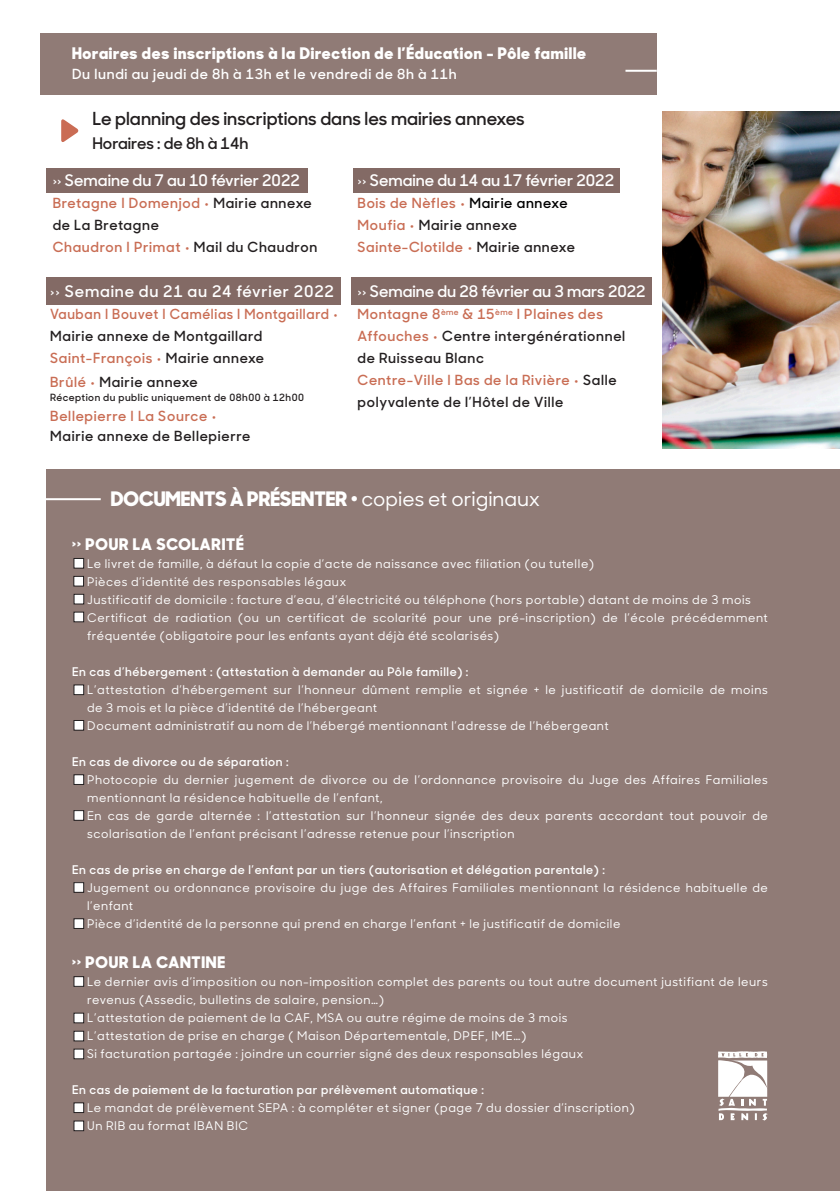
<style>
.page{position:relative;width:840px;height:1191px;background:#fff}
.page>*{position:absolute;margin:0;border:0;box-sizing:border-box;transform-origin:0 0}
.t1{font:800 20px "Sharp Sans No 1";color:#fff}
.t2{font:600 18px "Sharp Sans No 1";color:#231f20}
.t3{font:800 16px "Sharp Sans No 1";letter-spacing:.05em;color:#fff}
.t4{font:600 16px "Sharp Sans No 1";color:#fff}
.t5{font:600 16px "Sharp Sans No 1";letter-spacing:.05em;color:#fff}
.t6{font:600 16px "Sharp Sans No 1";color:#231f20}
.t7{font:600 14px/22px "Sharp Sans No 1";letter-spacing:.05em;color:#231f20}
.t8{font:600 14px/22px "Sharp Sans No 1";letter-spacing:.05em;color:#c96d54}
.t9{font:600 14px/22px "Sharp Sans No 1";letter-spacing:.05em;color:#c96d54;scale:.96 1}
.t10{font:600 14px "Sharp Sans No 1";letter-spacing:.05em;color:#fff}
.t11{font:500 12px/18px "Sharp Sans No 1";letter-spacing:.05em;color:#fff}
.t12{font:600 12px "Sharp Sans No 1";letter-spacing:.05em;color:#fff}
.t13{font:600 10px "Sharp Sans No 1";letter-spacing:.05em;color:#231f20}
.s1{color:#c96d54}
.s2{color:#231f20}
.s3{color:#000001}
.s4{font-weight:500}
</style>
<div class="page">
<div style="left:46px;top:278px;width:295px;height:27px;background:#836a65"></div>
<div style="left:353px;top:168px;width:266px;height:24px;background:#836a65"></div>
<div style="left:46px;top:168px;width:261px;height:24px;background:#836a65"></div>
<img style="left:662px;top:112px;width:177px;height:336px">
<div style="left:40px;top:33px;width:616px;height:61px;background:#907b76"></div>
<hr style="left:625px;top:70px;width:31px;height:2px;background:#fff">
<div style="left:46px;top:469px;width:793px;height:722px;background:#907b76"></div>
<hr style="left:24px;top:498px;width:77px;height:2px;background:#fff">
<div style="left:74px;top:558px;width:10px;height:10px;background:#fff"></div>
<div style="left:74px;top:558px;width:10px;height:10px;border:1px solid #231f20"></div>
<div style="left:74px;top:576px;width:9px;height:10px;background:#fff"></div>
<div style="left:74px;top:576px;width:10px;height:10px;border:1px solid #231f20"></div>
<div style="left:74px;top:594px;width:10px;height:10px;background:#fff"></div>
<div style="left:74px;top:594px;width:10px;height:10px;border:1px solid #231f20"></div>
<div style="left:74px;top:612px;width:10px;height:10px;background:#fff"></div>
<div style="left:74px;top:612px;width:10px;height:10px;border:1px solid #231f20"></div>
<div style="left:74px;top:685px;width:10px;height:9px;background:#fff"></div>
<div style="left:74px;top:685px;width:10px;height:9px;border:1px solid #231f20"></div>
<div style="left:74px;top:720px;width:10px;height:10px;background:#fff"></div>
<div style="left:74px;top:720px;width:10px;height:10px;border:1px solid #231f20"></div>
<div style="left:74px;top:774px;width:10px;height:10px;background:#fff"></div>
<div style="left:74px;top:774px;width:10px;height:10px;border:1px solid #231f20"></div>
<div style="left:74px;top:810px;width:10px;height:10px;background:#fff"></div>
<div style="left:74px;top:810px;width:10px;height:10px;border:1px solid #231f20"></div>
<div style="left:74px;top:882px;width:10px;height:10px;background:#fff"></div>
<div style="left:74px;top:882px;width:10px;height:10px;border:1px solid #231f20"></div>
<div style="left:74px;top:918px;width:10px;height:10px;background:#fff"></div>
<div style="left:74px;top:918px;width:10px;height:10px;border:1px solid #231f20"></div>
<div style="left:74px;top:976px;width:10px;height:10px;background:#fff"></div>
<div style="left:74px;top:976px;width:10px;height:10px;border:1px solid #231f20"></div>
<div style="left:74px;top:1013px;width:10px;height:9px;background:#fff"></div>
<div style="left:74px;top:1013px;width:10px;height:10px;border:1px solid #231f20"></div>
<div style="left:74px;top:1031px;width:10px;height:10px;background:#fff"></div>
<div style="left:74px;top:1031px;width:10px;height:10px;border:1px solid #231f20"></div>
<div style="left:74px;top:1049px;width:10px;height:9px;background:#fff"></div>
<div style="left:74px;top:1049px;width:10px;height:9px;border:1px solid #231f20"></div>
<div style="left:74px;top:1102px;width:10px;height:10px;background:#fff"></div>
<div style="left:74px;top:1102px;width:10px;height:10px;border:1px solid #231f20"></div>
<div style="left:74px;top:1121px;width:10px;height:9px;background:#fff"></div>
<div style="left:74px;top:1121px;width:10px;height:9px;border:1px solid #231f20"></div>
<svg style="left:718px;top:1051px;width:49px;height:69px"></svg>
<svg style="left:61px;top:119px;width:17px;height:23px"></svg>
<div style="left:351px;top:278px;width:300px;height:27px;background:#836a65"></div>
<p class="t3" style="left:72px;top:42px;width:515px">Horaires des inscriptions à la Direction de l’Éducation - Pôle famille</p>
<p class="t10" style="left:72px;top:63px;width:386px">Du lundi au jeudi de 8h à 13h et le vendredi de 8h à 11h</p>
<p class="t2" style="left:92px;top:105px;width:433px">Le planning des inscriptions dans les mairies annexes</p>
<p class="t6" style="left:92px;top:131px;width:157px">Horaires : de 8h à 14h</p>
<p class="t4" style="left:53px;top:168px;width:248px">›› Semaine du 7 au 10 février 2022</p>
<p class="t7" style="left:53px;top:191px;width:260px"><span class="s1">Bretagne I Domenjod •</span> Mairie annexe de La Bretagne</p>
<p class="t8" style="left:53px;top:235px;width:266px">Chaudron I Primat • <span class="s2">Mail du Chaudron</span></p>
<p class="t5" style="left:50px;top:279px;width:285px">›› Semaine du 21 au 24 février 2022</p>
<p class="t9" style="left:50px;top:302px;width:301px">Vauban I Bouvet I Camélias I Montgaillard •<br><span class="s2">Mairie annexe de Montgaillard</span></p>
<p class="t8" style="left:50px;top:346px;width:215px">Saint-François • <span class="s2">Mairie annexe</span></p>
<p class="t7" style="left:50px;top:369px;width:149px"><span class="s1">Brûlé •</span> Mairie annexe</p>
<p class="t13" style="left:50px;top:389px;width:255px">Réception du public uniquement de 08h00 à 12h00</p>
<p class="t8" style="left:50px;top:403px;width:168px">Bellepierre I La Source •</p>
<p class="t7" style="left:50px;top:423px;width:202px">Mairie annexe de Bellepierre</p>
<p class="t4" style="left:357px;top:168px;width:258px">›› Semaine du 14 au 17 février 2022</p>
<p class="t8" style="left:357px;top:191px;width:211px">Bois de Nèfles • <span class="s3">Mairie annexe<br></span>Moufia • <span class="s2">Mairie annexe</span></p>
<p class="t8" style="left:357px;top:235px;width:219px">Sainte-Clotilde • <span class="s2">Mairie annexe</span></p>
<p class="t4" style="left:357px;top:279px;width:289px">›› Semaine du 28 février au 3 mars 2022</p>
<p class="t7" style="left:357px;top:302px;width:269px"><span class="s1">Montagne 8</span><sup>ème</sup> <span class="s1">&amp; 15</span><sup>ème</sup> <span class="s1">I Plaines des<br>Affouches •</span> Centre intergénérationnel de Ruisseau Blanc</p>
<p class="t7" style="left:357px;top:368px;width:260px"><span class="s1">Centre-Ville I Bas de la Rivière •</span> Salle polyvalente de l’Hôtel de Ville</p>
<p class="t1" style="left:111px;top:483px;width:430px">DOCUMENTS À PRÉSENTER • <span class="s4">copies et originaux</span></p>
<p class="t3" style="left:72px;top:532px;width:173px">›› POUR LA SCOLARITÉ</p>
<p class="t11" style="left:87px;top:554px;width:508px">Le livret de famille, à défaut la copie d’acte de naissance avec filiation (ou tutelle)</p>
<p class="t11" style="left:87px;top:572px;width:260px">Pièces d’identité des responsables légaux</p>
<p class="t11" style="left:87px;top:590px;width:664px">Justificatif de domicile : facture d’eau, d’électricité ou téléphone (hors portable) datant de moins de 3 mois</p>
<p class="t11" style="left:87px;top:608px;width:682px">Certificat de radiation (ou un certificat de scolarité pour une pré-inscription) de l’école précédemment fréquentée (obligatoire pour les enfants ayant déjà été scolarisés)</p>
<p class="t12" style="left:72px;top:662px;width:397px">En cas d’hébergement : (attestation à demander au Pôle famille) :</p>
<p class="t11" style="left:87px;top:680px;width:682px">L’attestation d’hébergement sur l’honneur dûment remplie et signée + le justificatif de domicile de moins de 3 mois et la pièce d’identité de l’hébergeant</p>
<p class="t11" style="left:87px;top:716px;width:523px">Document administratif au nom de l’hébergé mentionnant l’adresse de l’hébergeant</p>
<p class="t12" style="left:72px;top:752px;width:218px">En cas de divorce ou de séparation :</p>
<p class="t11" style="left:87px;top:770px;width:681px">Photocopie du dernier jugement de divorce ou de l’ordonnance provisoire du Juge des Affaires Familiales mentionnant la résidence habituelle de l’enfant,</p>
<p class="t11" style="left:87px;top:806px;width:681px">En cas de garde alternée : l’attestation sur l’honneur signée des deux parents accordant tout pouvoir de scolarisation de l’enfant précisant l’adresse retenue pour l’inscription</p>
<p class="t12" style="left:72px;top:860px;width:534px">En cas de prise en charge de l’enfant par un tiers (autorisation et délégation parentale) :</p>
<p class="t11" style="left:87px;top:878px;width:682px">Jugement ou ordonnance provisoire du juge des Affaires Familiales mentionnant la résidence habituelle de l’enfant</p>
<p class="t11" style="left:87px;top:914px;width:534px">Pièce d’identité de la personne qui prend en charge l’enfant + le justificatif de domicile</p>
<p class="t3" style="left:72px;top:950px;width:154px">›› POUR LA CANTINE</p>
<p class="t11" style="left:87px;top:972px;width:682px">Le dernier avis d’imposition ou non-imposition complet des parents ou tout autre document justifiant de leurs revenus (Assedic, bulletins de salaire, pension…)</p>
<p class="t11" style="left:87px;top:1008px;width:481px">L’attestation de paiement de la CAF, MSA ou autre régime de moins de 3 mois</p>
<p class="t11" style="left:87px;top:1026px;width:440px">L’attestation de prise en charge ( Maison Départementale, DPEF, IME…)</p>
<p class="t11" style="left:87px;top:1044px;width:497px">Si facturation partagée : joindre un courrier signé des deux responsables légaux</p>
<p class="t12" style="left:72px;top:1080px;width:413px">En cas de paiement de la facturation par prélèvement automatique :</p>
<p class="t11" style="left:87px;top:1098px;width:548px">Le mandat de prélèvement SEPA : à compléter et signer (page 7 du dossier d’inscription)</p>
<p class="t11" style="left:87px;top:1116px;width:162px">Un RIB au format IBAN BIC</p>
</div>
